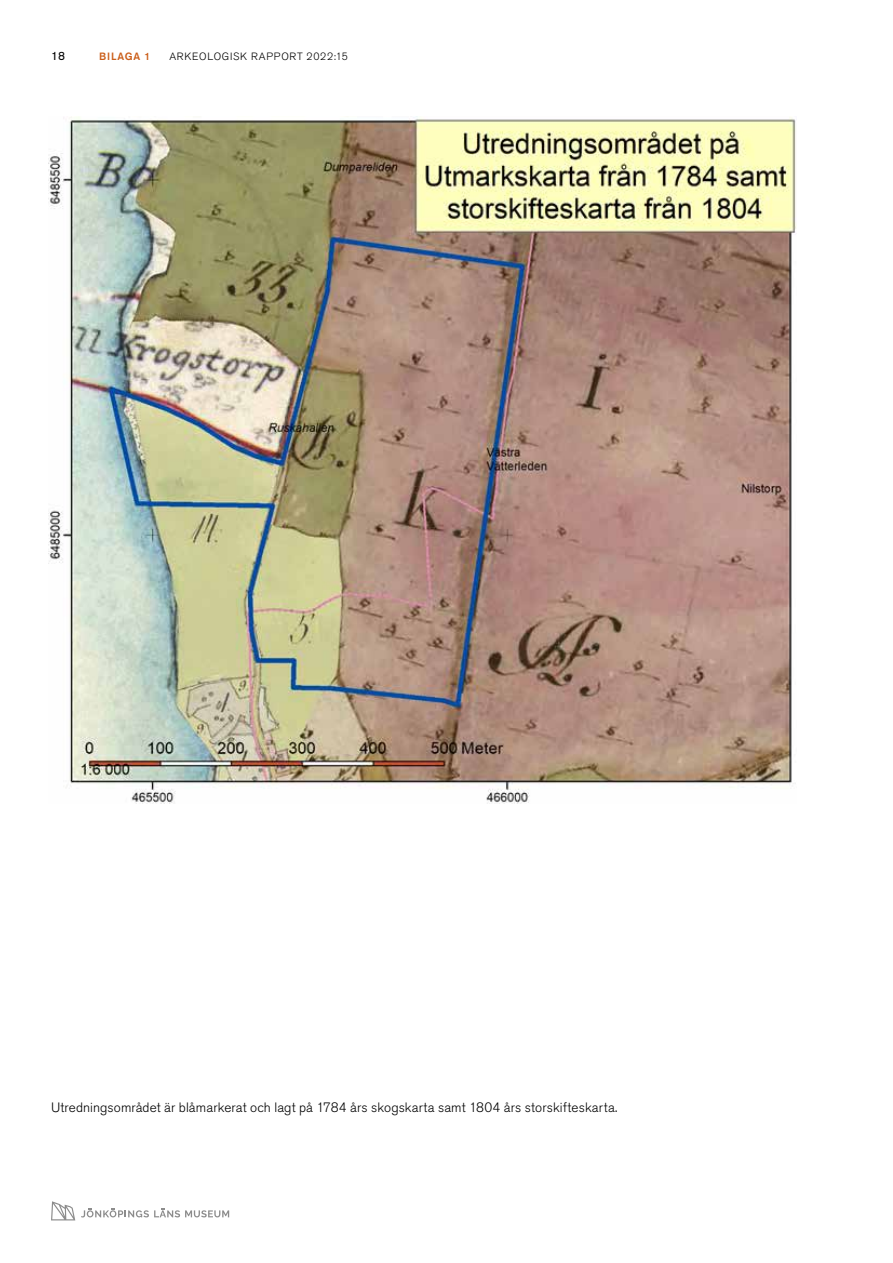
<style>
.page{position:relative;width:893px;height:1263px;background:#fff}
.page>*{position:absolute;margin:0;border:0;box-sizing:border-box;transform-origin:0 0}
.Bildtext{font:13.5px "Akzidenz Grotesk Std Light 2";letter-spacing:.01em;color:#000}
.t1{font:12px "Akzidenz Grotesk Std";color:#000}
.t2{font:300 10.5px "Akzidenz Grotesk Std";letter-spacing:.07em;color:#000}
.t3{font:10.5px "Akzidenz Grotesk Std Md 3";letter-spacing:.075em;color:#cb5e19}
</style>
<div class="page">
<svg style="left:51px;top:1201px;width:24px;height:19px"></svg>
<svg style="left:81px;top:1208px;width:148px;height:9px"></svg>
<img style="left:48px;top:117px;width:749px;height:687px">
<p class="t1" style="left:51px;top:49px;width:15px">18</p>
<p class="t3" style="left:99px;top:50px;width:53px">BILAGA 1</p>
<p class="t2" style="left:169px;top:50px;width:180px">ARKEOLOGISK RAPPORT 2022:15</p>
<p class="Bildtext" style="left:51px;top:1099px;width:568px">Utredningsområdet är blåmarkerat och lagt på 1784 års skogskarta samt 1804 års storskifteskarta.</p>
</div>
